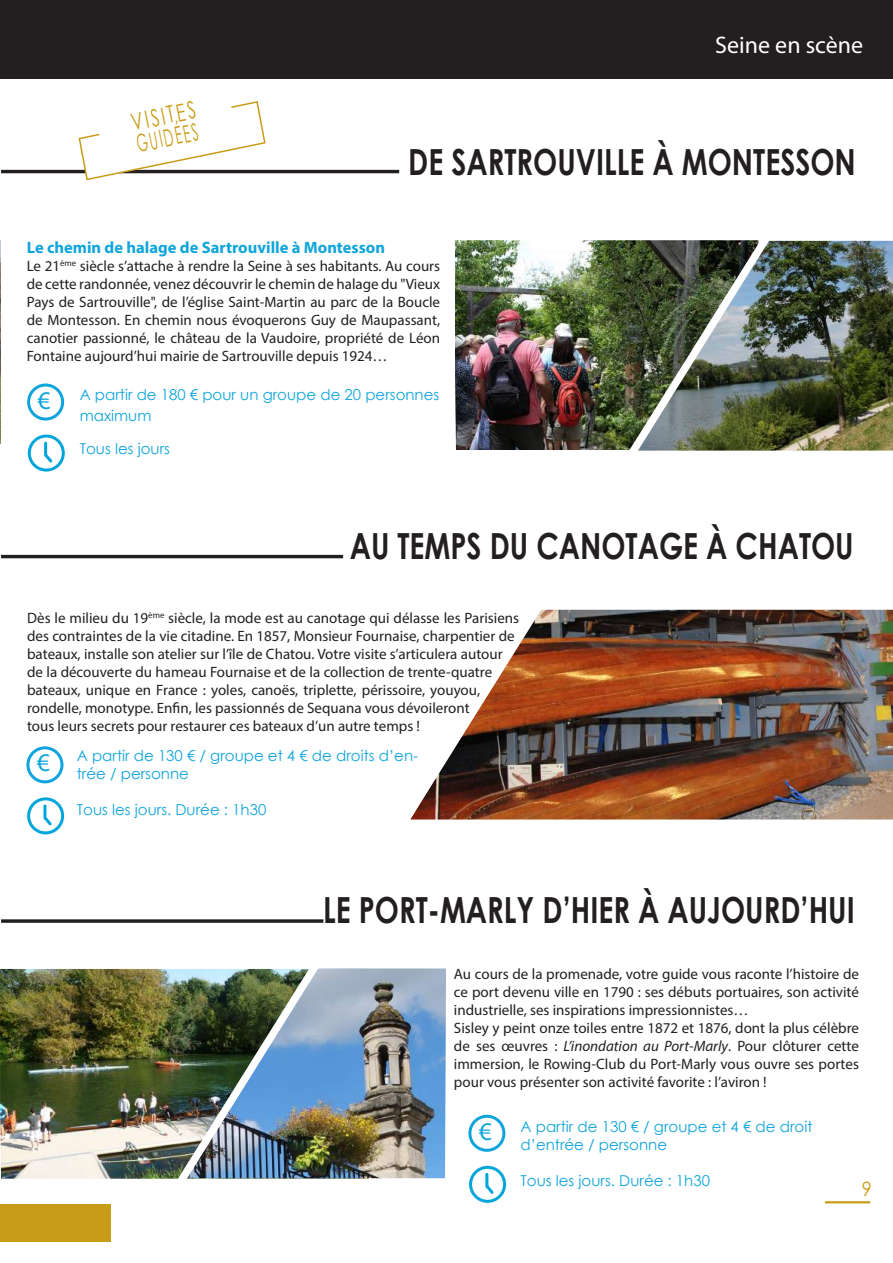
<style>
.page{position:relative;width:893px;height:1263px;background:#fff}
.page>*{position:absolute;margin:0;border:0;box-sizing:border-box;transform-origin:0 0}
.t1{font:700 36px "Century Gothic";color:#231f20;scale:.8 1}
.t2{font:25.5px "Myriad Pro";color:#0fa5dc}
.t3{font:24px/22px "Century Gothic";color:#c89c16;scale:.7 1}
.t4{font:24px "Myriad Pro";color:#fff}
.t5{font:19.8px "Century Gothic";color:#c89c16;scale:.91 1}
.t6{font:700 16.5px "Myriad Pro";color:#0fa5dc}
.t7{font:15px/18px "Myriad Pro";color:#231f20}
.t8{font:15px/18px "Century Gothic";color:#0fa5dc}
.s1{font-style:italic}
</style>
<div class="page">
<div style="left:0;top:0;width:893px;height:79px;background:#231f20"></div>
<div style="left:0;top:1204px;width:111px;height:38px;background:#c89c16"></div>
<hr style="left:825px;top:1201px;width:45px;height:2px;background:#c89c16">
<img style="left:0;top:240px;width:1px;height:204px">
<hr style="left:1px;top:170px;width:398px;height:3px;background:#231f20">
<svg style="left:1px;top:919px;width:322px;height:4px"></svg>
<hr style="left:1px;top:555px;width:342px;height:3px;background:#231f20">
<img style="left:553px;top:610px;width:340px;height:209px">
<img style="left:0;top:969px;width:368px;height:210px">
<img style="left:455px;top:240px;width:164px;height:210px">
<img style="left:331px;top:968px;width:115px;height:210px">
<img style="left:783px;top:241px;width:110px;height:210px">
<img style="left:410px;top:609px;width:143px;height:211px">
<img style="left:167px;top:968px;width:164px;height:211px">
<img style="left:619px;top:240px;width:164px;height:211px">
<div style="left:27px;top:383px;width:37px;height:37px;border:3px solid #0fa5dc;border-radius:50%"></div>
<div style="left:28px;top:435px;width:37px;height:37px;border:3px solid #00a6db;border-radius:50%"></div>
<svg style="left:44px;top:443px;width:9px;height:20px"></svg>
<div style="left:26px;top:746px;width:37px;height:37px;border:3px solid #0fa5dc;border-radius:50%"></div>
<div style="left:27px;top:797px;width:37px;height:37px;border:3px solid #00a6db;border-radius:50%"></div>
<svg style="left:43px;top:806px;width:9px;height:20px"></svg>
<div style="left:468px;top:1115px;width:37px;height:37px;border:3px solid #0fa5dc;border-radius:50%"></div>
<div style="left:469px;top:1166px;width:37px;height:37px;border:3px solid #00a6db;border-radius:50%"></div>
<svg style="left:485px;top:1174px;width:9px;height:20px"></svg>
<svg style="left:78px;top:101px;width:189px;height:80px"></svg>
<h3 class="t3" style="left:129px;top:111px;width:95px;rotate:-11deg">VISITES<br>GUIDÉES</h3>
<h3 class="t4" style="left:715px;top:30px;width:149px">Seine en scène</h3>
<h1 class="t1" style="left:408px;top:134px;width:561px">DE SARTROUVILLE À MONTESSON</h1>
<p class="t6" style="left:27px;top:236px;width:360px">Le chemin de halage de Sartrouville à Montesson</p>
<p class="t7" style="left:27px;top:256px;width:415px;text-align:justify">Le 21<sup>ème</sup> siècle s’attache à rendre la Seine à ses habitants. Au cours de cette randonnée, venez découvrir le chemin de halage du "Vieux Pays de Sartrouville", de l’église Saint-Martin au parc de la Boucle de Montesson. En chemin nous évoquerons Guy de Maupassant, canotier passionné, le château de la Vaudoire, propriété de Léon Fontaine aujourd’hui mairie de Sartrouville depuis 1924…</p>
<h2 class="t2" style="left:38px;top:384px;width:15px">€</h2>
<p class="t8" style="left:80px;top:384px;width:361px;line-height:21px">A partir de 180 € pour un groupe de 20 personnes maximum</p>
<p class="t8" style="left:80px;top:439px;width:92px">Tous les jours</p>
<h1 class="t1" style="left:350px;top:518px;width:631px">AU TEMPS DU CANOTAGE À CHATOU</h1>
<p class="t7" style="left:27px;top:608px;width:494px">Dès le milieu du 19<sup>ème</sup> siècle, la mode est au canotage qui délasse les Parisiens des contraintes de la vie citadine. En 1857, Monsieur Fournaise, charpentier de bateaux, installe son atelier sur l’île de Chatou. Votre visite s’articulera autour de la découverte du hameau Fournaise et de la collection de trente-quatre bateaux, unique en France : yoles, canoës, triplette, périssoire, youyou, hi&shy;rondelle, monotype. Enfin, les passionnés de Sequana vous dévoileront<br>tous leurs secrets pour restaurer ces bateaux d’un autre temps !</p>
<h2 class="t2" style="left:37px;top:747px;width:15px">€</h2>
<p class="t8" style="left:77px;top:746px;width:343px">A partir de 130 € / groupe et 4 € de droits d’en&shy;trée / personne</p>
<p class="t8" style="left:77px;top:800px;width:191px">Tous les jours. Durée : 1h30</p>
<h1 class="t1" style="left:323px;top:883px;width:666px">LE PORT-MARLY D’HIER À AUJOURD’HUI</h1>
<p class="t7" style="left:454px;top:965px;width:407px">Au cours de la promenade, votre guide vous raconte l’histoire de ce port devenu ville en 1790 : ses débuts portuaires, son activité industrielle, ses inspirations impressionnistes…<br>Sisley y peint onze toiles entre 1872 et 1876, dont la plus célèbre de ses œuvres : <span class="s1">L’inondation au Port-Marly</span>. Pour clôturer cette immersion, le Rowing-Club du Port-Marly vous ouvre ses portes pour vous présenter son activité favorite : l’aviron !</p>
<p class="t8" style="left:520px;top:1118px;width:293px">A partir de 130 € / groupe et 4 € de droit d’entrée / personne</p>
<p class="t8" style="left:520px;top:1172px;width:191px">Tous les jours. Durée : 1h30</p>
<h2 class="t2" style="left:479px;top:1115px;width:15px">€</h2>
<h3 class="t5" style="left:862px;top:1175px;width:12px">9</h3>
</div>
